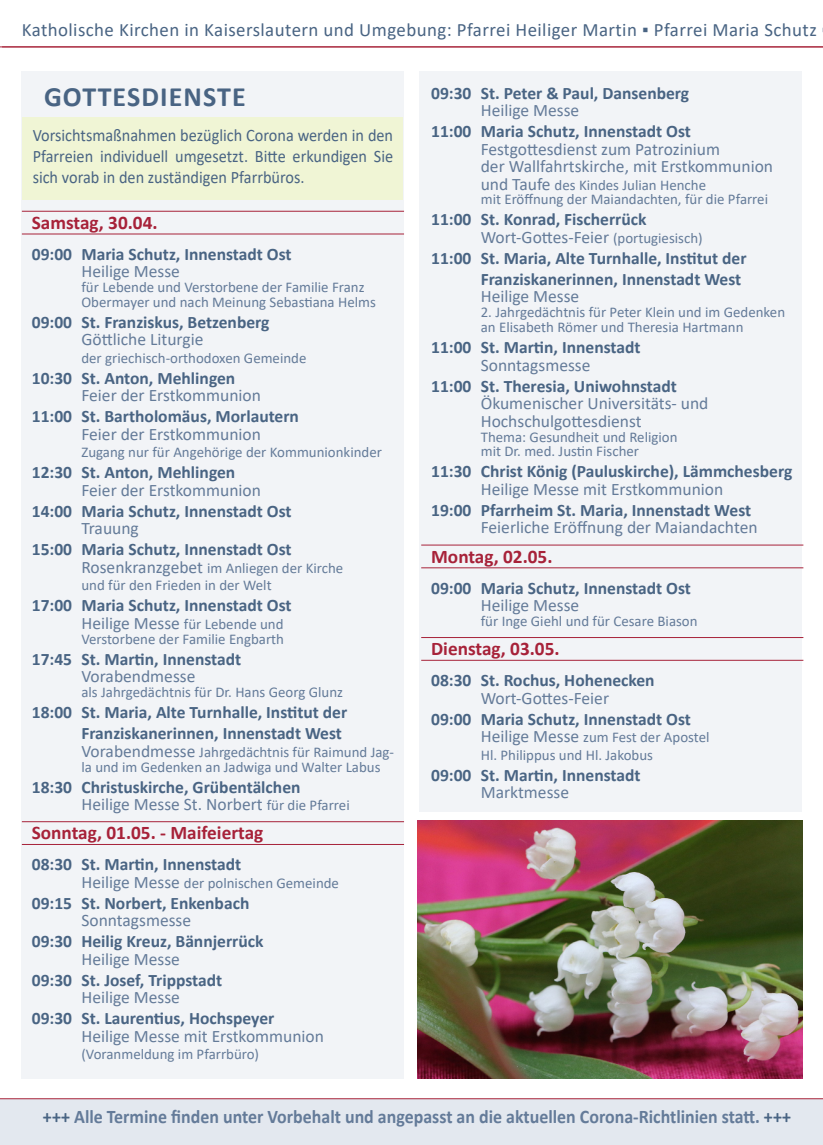
<style>
.page{position:relative;width:823px;height:1145px;background:#fff}
.page>*{position:absolute;margin:0;border:0;box-sizing:border-box;transform-origin:0 0}
.TitelÜberschrift{font:700 28px "Calibri";letter-spacing:.04em;color:#496483}
.t1{font:700 19.25px "Calibri";color:#647b99;scale:.93 1}
.TagDatum{font:700 19.25px "Calibri";color:#a72239}
.t2{font:18.9px "Calibri";letter-spacing:.02em;color:#496483}
.Uhrzeit_Kirche{font:700 17.5px "Calibri";color:#496483}
.Messe{font:17.5px "Calibri";color:#647b99}
.t3{font:17.5px/21px "Calibri";color:#496483;text-align:justify;scale:.93 1}
.Messe-2{font:14.88px/14.9px "Calibri";color:#647b99}
.Zusatztext{font:14.88px/14.9px "Calibri";color:#647b99}
.s1{font-size:17.5px}
.s2{font-size:14.88px}
.s3{color:#496483}
</style>
<div class="page">
<div style="left:419px;top:71px;width:382px;height:741px;background:#f2f4f7"></div>
<hr style="left:421px;top:545px;width:382px;height:1px;background:#a72239">
<hr style="left:421px;top:568px;width:382px;height:1px;background:#a72239">
<hr style="left:421px;top:637px;width:382px;height:1px;background:#a72239">
<hr style="left:421px;top:660px;width:382px;height:1px;background:#a72239">
<hr style="left:0;top:47px;width:823px;height:1px;background:#a72239">
<div style="left:22px;top:71px;width:382px;height:1007px;background:#f2f4f7"></div>
<div style="left:0;top:1099px;width:823px;height:46px;background:#e3e8ef"></div>
<hr style="left:0;top:1098px;width:823px;height:1px;background:#a72239">
<hr style="left:22px;top:211px;width:382px;height:1px;background:#a72239">
<hr style="left:22px;top:234px;width:382px;height:1px;background:#a72239">
<hr style="left:22px;top:821px;width:382px;height:1px;background:#a72239">
<hr style="left:22px;top:844px;width:382px;height:1px;background:#a72239">
<div style="left:23px;top:117px;width:380px;height:83px;background:#f0f5d5"></div>
<img style="left:418px;top:821px;width:384px;height:257px">
<p class="t2" style="left:22px;top:17px;width:796px">Katholische Kirchen in Kaiserslautern und Umgebung: Pfarrei Heiliger Martin ▪ Pfarrei Maria Schutz</p>
<p class="TitelÜberschrift" style="left:44px;top:77px;width:203px">GOTTESDIENSTE</p>
<p class="t3" style="left:33px;top:124px;width:389px">Vorsichtsmaßnahmen bezüglich Corona werden in den Pfarreien individuell umgesetzt. Bitte erkundigen Sie sich vorab in den zuständigen Pfarrbüros.</p>
<p class="TagDatum" style="left:32px;top:209px;width:127px">Samstag, 30.04.</p>
<p class="Uhrzeit_Kirche" style="left:32px;top:242px;width:261px">09:00 Maria Schutz, Innenstadt Ost</p>
<p class="Messe" style="left:81px;top:259px;width:100px">Heilige Messe</p>
<p class="Zusatztext" style="left:81px;top:279px;width:296px">für Lebende und Verstorbene der Familie Franz<br>Obermayer und nach Meinung Sebastiana Helms</p>
<p class="Uhrzeit_Kirche" style="left:32px;top:310px;width:239px">09:00 St. Franziskus, Betzenberg</p>
<p class="Messe" style="left:81px;top:328px;width:123px">Göttliche Liturgie</p>
<p class="Messe-2" style="left:81px;top:350px;width:226px">der griechisch-orthodoxen Gemeinde</p>
<p class="Uhrzeit_Kirche" style="left:32px;top:366px;width:205px">10:30 St. Anton, Mehlingen</p>
<p class="Messe" style="left:81px;top:384px;width:181px">Feier der Erstkommunion</p>
<p class="Uhrzeit_Kirche" style="left:32px;top:404px;width:269px">11:00 St. Bartholomäus, Morlautern</p>
<p class="Messe" style="left:81px;top:422px;width:181px">Feier der Erstkommunion</p>
<p class="Messe-2" style="left:81px;top:445px;width:302px">Zugang nur für Angehörige der Kommunionkinder</p>
<p class="Uhrzeit_Kirche" style="left:32px;top:460px;width:205px">12:30 St. Anton, Mehlingen</p>
<p class="Messe" style="left:81px;top:478px;width:181px">Feier der Erstkommunion</p>
<p class="Uhrzeit_Kirche" style="left:32px;top:499px;width:261px">14:00 Maria Schutz, Innenstadt Ost</p>
<p class="Messe" style="left:81px;top:517px;width:59px">Trauung</p>
<p class="Uhrzeit_Kirche" style="left:32px;top:537px;width:261px">15:00 Maria Schutz, Innenstadt Ost</p>
<p class="Messe-2" style="left:81px;top:560px;width:263px"><span class="s1">Rosenkranzgebet</span> im Anliegen der Kirche</p>
<p class="Messe-2" style="left:81px;top:578px;width:192px">und für den Frieden in der Welt</p>
<p class="Uhrzeit_Kirche" style="left:32px;top:593px;width:261px">17:00 Maria Schutz, Innenstadt Ost</p>
<p class="Messe-2" style="left:81px;top:616px;width:204px"><span class="s1">Heilige Messe</span> für Lebende und</p>
<p class="Messe-2" style="left:81px;top:631px;width:204px">Verstorbene der Familie Engbarth</p>
<p class="Uhrzeit_Kirche" style="left:32px;top:647px;width:211px">17:45 St. Martin, Innenstadt</p>
<p class="Messe" style="left:81px;top:664px;width:115px">Vorabendmesse</p>
<p class="Zusatztext" style="left:81px;top:684px;width:263px">als Jahrgedächtnis für Dr. Hans Georg Glunz</p>
<p class="Uhrzeit_Kirche" style="left:32px;top:700px;width:317px">18:00 St. Maria, Alte Turnhalle, Institut der</p>
<p class="Uhrzeit_Kirche" style="left:81px;top:721px;width:262px">Franziskanerinnen, Innenstadt West</p>
<p class="Messe-2" style="left:81px;top:744px;width:314px"><span class="s1">Vorabendmesse</span> Jahrgedächtnis für Raimund Jag&shy;la und im Gedenken an Jadwiga und Walter Labus</p>
<p class="Uhrzeit_Kirche" style="left:32px;top:774px;width:270px">18:30 Christuskirche, Grübentälchen</p>
<p class="Messe" style="left:81px;top:792px;width:270px">Heilige Messe St. Norbert <span class="s2">für die Pfarrei</span></p>
<p class="TagDatum" style="left:32px;top:819px;width:233px">Sonntag, 01.05. - Maifeiertag</p>
<p class="Uhrzeit_Kirche" style="left:32px;top:852px;width:211px">08:30 St. Martin, Innenstadt</p>
<p class="Messe-2" style="left:81px;top:875px;width:259px"><span class="s1">Heilige Messe</span> der polnischen Gemeinde</p>
<p class="Uhrzeit_Kirche" style="left:32px;top:891px;width:219px">09:15 St. Norbert, Enkenbach</p>
<p class="Messe" style="left:81px;top:908px;width:111px">Sonntagsmesse</p>
<p class="Uhrzeit_Kirche" style="left:32px;top:929px;width:233px">09:30 Heilig Kreuz, Bännjerrück</p>
<p class="Messe" style="left:81px;top:947px;width:100px">Heilige Messe</p>
<p class="Uhrzeit_Kirche" style="left:32px;top:968px;width:192px">09:30 St. Josef, Trippstadt</p>
<p class="Messe" style="left:81px;top:985px;width:100px">Heilige Messe</p>
<p class="Uhrzeit_Kirche" style="left:32px;top:1006px;width:244px">09:30 St. Laurentius, Hochspeyer</p>
<p class="Messe" style="left:81px;top:1024px;width:244px">Heilige Messe mit Erstkommunion</p>
<p class="Messe-2" style="left:81px;top:1046px;width:179px">(Voranmeldung im Pfarrbüro)</p>
<p class="Uhrzeit_Kirche" style="left:431px;top:80px;width:259px">09:30 St. Peter &amp; Paul, Dansenberg</p>
<p class="Messe" style="left:481px;top:98px;width:100px">Heilige Messe</p>
<p class="Uhrzeit_Kirche" style="left:431px;top:119px;width:261px">11:00 Maria Schutz, Innenstadt Ost</p>
<p class="Messe" style="left:481px;top:137px;width:241px">Festgottesdienst zum Patrozinium</p>
<p class="Messe" style="left:481px;top:154px;width:294px">der Wallfahrtskirche, mit Erstkommunion</p>
<p class="Messe-2" style="left:481px;top:177px;width:227px"><span class="s1">und Taufe</span> des Kindes Julian Henche</p>
<p class="Zusatztext" style="left:481px;top:192px;width:289px">mit Eröffnung der Maiandachten, für die Pfarrei</p>
<p class="Uhrzeit_Kirche" style="left:431px;top:207px;width:217px">11:00 St. Konrad, Fischerrück</p>
<p class="Messe" style="left:481px;top:225px;width:223px">Wort-Gottes-Feier <span class="s2">(portugiesisch)</span></p>
<p class="Uhrzeit_Kirche" style="left:431px;top:246px;width:317px">11:00 St. Maria, Alte Turnhalle, Institut der</p>
<p class="Uhrzeit_Kirche" style="left:481px;top:267px;width:262px">Franziskanerinnen, Innenstadt West</p>
<p class="Messe" style="left:481px;top:285px;width:100px">Heilige Messe</p>
<p class="Zusatztext" style="left:481px;top:305px;width:306px">2. Jahrgedächtnis für Peter Klein und im Gedenken an Elisabeth Römer und Theresia Hartmann</p>
<p class="Uhrzeit_Kirche" style="left:431px;top:335px;width:211px">11:00 St. Martin, Innenstadt</p>
<p class="Messe" style="left:481px;top:353px;width:111px">Sonntagsmesse</p>
<p class="Uhrzeit_Kirche" style="left:431px;top:374px;width:247px">11:00 St. Theresia, Uniwohnstadt</p>
<p class="Messe" style="left:481px;top:391px;width:229px">Ökumenischer Universitäts- und</p>
<p class="Messe" style="left:481px;top:409px;width:162px">Hochschulgottesdienst</p>
<p class="Zusatztext" style="left:481px;top:429px;width:198px">Thema: Gesundheit und Religion</p>
<p class="Zusatztext" style="left:481px;top:444px;width:160px">mit Dr. med. Justin Fischer</p>
<p class="Uhrzeit_Kirche" style="left:431px;top:459px;width:362px">11:30 Christ König (Pauluskirche), Lämmchesberg</p>
<p class="Messe" style="left:481px;top:477px;width:244px">Heilige Messe mit Erstkommunion</p>
<p class="Uhrzeit_Kirche" style="left:431px;top:498px;width:321px">19:00 Pfarrheim St. Maria, Innenstadt West</p>
<p class="Messe" style="left:481px;top:516px;width:278px">Feierliche Eröffnung der Maiandachten</p>
<p class="TagDatum" style="left:431px;top:543px;width:123px">Montag, 02.05.</p>
<p class="Uhrzeit_Kirche" style="left:431px;top:575px;width:261px">09:00 Maria Schutz, Innenstadt Ost</p>
<p class="Messe" style="left:481px;top:593px;width:100px">Heilige Messe</p>
<p class="Messe-2" style="left:481px;top:613px;width:218px">für Inge Giehl und für Cesare Biason</p>
<p class="TagDatum" style="left:431px;top:635px;width:130px">Dienstag, 03.05.</p>
<p class="Uhrzeit_Kirche" style="left:431px;top:668px;width:225px">08:30 St. Rochus, Hohenecken</p>
<p class="Messe" style="left:481px;top:686px;width:130px">Wort-Gottes-Feier</p>
<p class="Uhrzeit_Kirche" style="left:431px;top:706px;width:261px">09:00 Maria Schutz, Innenstadt Ost</p>
<p class="Messe-2" style="left:481px;top:729px;width:230px"><span class="s1">Heilige Messe</span> zum Fest der Apostel</p>
<p class="Messe-2" style="left:481px;top:747px;width:174px">Hl. Philippus und Hl. Jakobus</p>
<p class="Uhrzeit_Kirche" style="left:431px;top:762px;width:211px">09:00 St. Martin, Innenstadt</p>
<p class="Messe" style="left:481px;top:780px;width:90px">Marktmesse</p>
<p class="t1" style="left:43px;top:1103px;width:806px"><span class="s3">+++</span> Alle Termine finden unter Vorbehalt und angepasst an die aktuellen Corona-Richtlinien statt. <span class="s3">+++</span></p>
</div>
